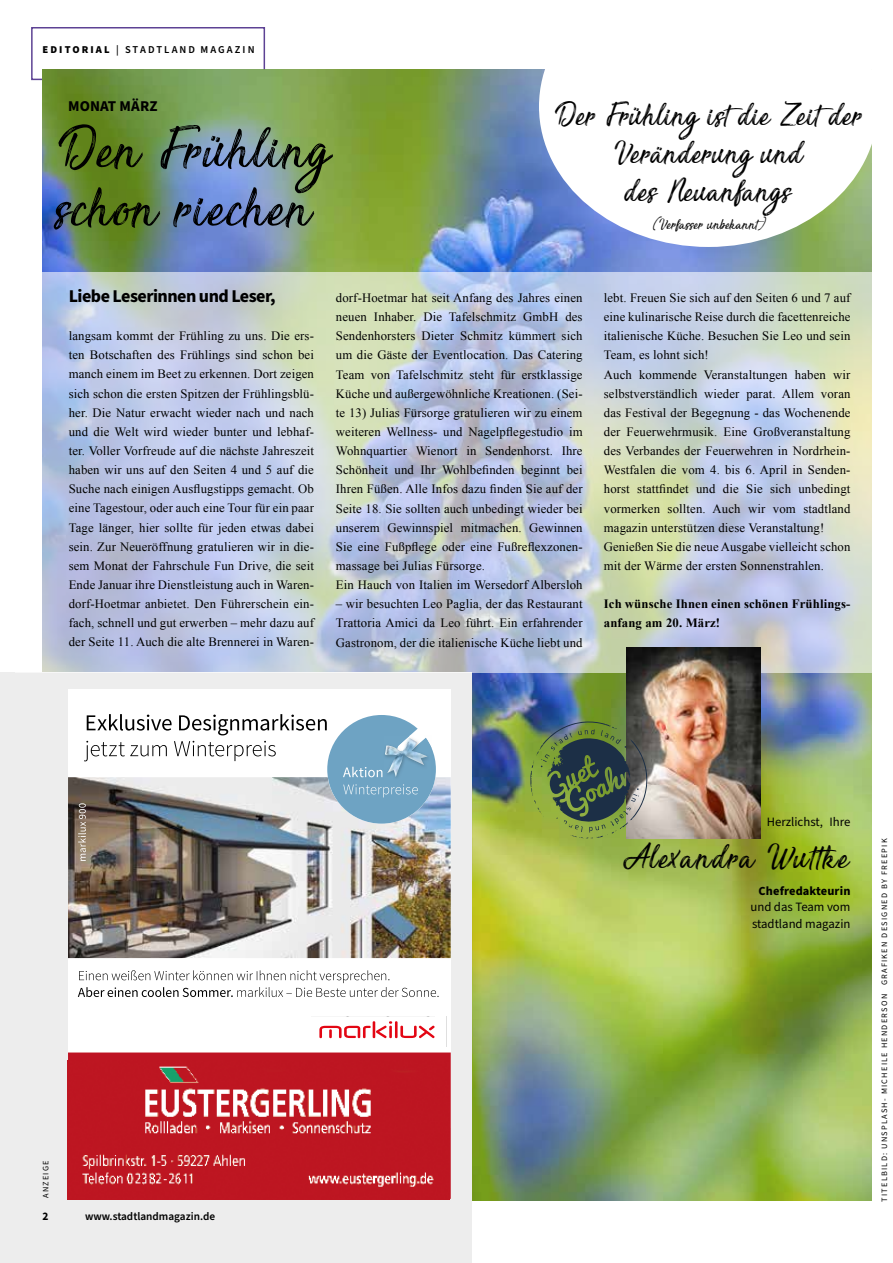
<style>
.page{position:relative;width:893px;height:1263px;background:#fff}
.page>*{position:absolute;margin:0;border:0;box-sizing:border-box;transform-origin:0 0}
.t1{font:75px/58.5px "Sensations and Qualities";letter-spacing:.02em;color:#000}
.t2{font:45px "Sensations and Qualities";letter-spacing:.03em;color:#000}
.t3{font:42px/37.5px "Sensations and Qualities";letter-spacing:.01em;color:#000;text-align:center}
.t4{font:19.5px "Sensations and Qualities";letter-spacing:.01em;color:#000}
.t5{font:700 18px "Source Sans Pro";letter-spacing:-.03em;color:#000}
.t6{font:700 15px "Source Sans Pro";letter-spacing:.01em;color:#000}
.t7{font:12.75px/19.2px "Times New Roman";letter-spacing:.01em;color:#000;text-align:justify}
.t8{font:700 12.75px/19.2px "Times New Roman";letter-spacing:.01em;color:#000}
.t9{font:12.75px/16.5px "Source Sans Pro";color:#000}
.t10{font:700 12.3px "Source Sans Pro";letter-spacing:.01em;color:#000}
.t11{font:600 11.25px "Source Sans Pro";color:#000}
.t12{font:700 11.25px "Source Sans Pro";color:#000}
.t13{font:600 10.5px "Source Sans Pro";letter-spacing:.2em;color:#000}
.t14{font:8.25px "Source Sans Pro";letter-spacing:.15em;color:#000}
.s1{font-weight:900}
</style>
<div class="page">
<div style="left:31px;top:27px;width:234px;height:53px;border:2px solid #5d4294"></div>
<img style="left:43px;top:70px;width:829px;height:1130px">
<div style="left:0;top:673px;width:472px;height:590px;background:#ededed"></div>
<div style="left:68px;top:751px;width:383px;height:377px;background:#fff"></div>
<img style="left:68px;top:690px;width:383px;height:307px">
<svg style="left:319px;top:1017px;width:128px;height:30px"></svg>
<svg style="left:539px;top:69px;width:333px;height:178px"></svg>
<div style="left:68px;top:1052px;width:383px;height:147px;background:#be1323;border:2px solid #be1323"></div>
<img style="left:68px;top:1060px;width:381px;height:139px">
<svg style="left:42px;top:273px;width:830px;height:400px;background:#c2ccd9"></svg>
<img style="left:627px;top:647px;width:134px;height:191px">
<svg style="left:530px;top:721px;width:118px;height:118px;background:#61764d"></svg>
<p class="t13" style="left:43px;top:43px;width:214px"><span class="s1">EDITORIAL</span> | STADTLAND MAGAZIN</p>
<p class="t6" style="left:68px;top:95px;width:91px">MONAT MÄRZ</p>
<h1 class="t1" style="left:58px;top:125px;width:276px">Den Frühling schon riechen</h1>
<h3 class="t3" style="left:555px;top:99px;width:311px">Der Frühling ist die Zeit der<br>Veränderung und<br>des Neuanfangs</h3>
<h3 class="t4" style="left:653px;top:215px;width:115px">(Verfasser unbekannt)</h3>
<h3 class="t5" style="left:69px;top:284px;width:208px">Liebe Leserinnen und Leser,</h3>
<p class="t7" style="left:69px;top:326px;width:247px">langsam kommt der Frühling zu uns. Die ers&shy;ten Botschaften des Frühlings sind schon bei manch einem im Beet zu erkennen. Dort zeigen sich schon die ersten Spitzen der Frühlingsblü&shy;her. Die Natur erwacht wieder nach und nach und die Welt wird wieder bunter und lebhaf&shy;ter. Voller Vorfreude auf die nächste Jahreszeit haben wir uns auf den Seiten 4 und 5 auf die Suche nach einigen Ausflugstipps gemacht. Ob eine Tagestour, oder auch eine Tour für ein paar Tage länger, hier sollte für jeden etwas dabei sein. Zur Neueröffnung gratulieren wir in die&shy;sem Monat der Fahrschule Fun Drive, die seit Ende Januar ihre Dienstleistung auch in Waren&shy;dorf-Hoetmar anbietet. Den Führerschein ein&shy;fach, schnell und gut erwerben – mehr dazu auf der Seite 11. Auch die alte Brennerei in Waren-</p>
<p class="t7" style="left:336px;top:288px;width:248px;text-align:left">dorf-Hoetmar hat seit Anfang des Jahres einen neuen Inhaber. Die Tafelschmitz GmbH des Sendenhorsters Dieter Schmitz kümmert sich um die Gäste der Eventlocation. Das Catering Team von Tafelschmitz steht für erstklassige Küche und außergewöhnliche Kreationen. (Sei&shy;te 13) Julias Fürsorge gratulieren wir zu einem weiteren Wellness- und Nagelpflegestudio im Wohnquartier Wienort in Sendenhorst. Ihre Schönheit und Ihr Wohlbefinden beginnt bei Ihren Füßen. Alle Infos dazu finden Sie auf der Seite 18. Sie sollten auch unbedingt wieder bei unserem Gewinnspiel mitmachen. Gewinnen Sie eine Fußpflege oder eine Fußreflexzonen&shy;massage bei Julias Fürsorge.<br>Ein Hauch von Italien im Wersedorf Albersloh</p>
<p class="t7" style="left:336px;top:594px;width:248px">– wir besuchten Leo Paglia, der das Restaurant Trattoria Amici da Leo führt. Ein erfahrender Gastronom, der die italienische Küche liebt und</p>
<p class="t7" style="left:604px;top:288px;width:248px;text-align:left">lebt. Freuen Sie sich auf den Seiten 6 und 7 auf eine kulinarische Reise durch die facettenreiche italienische Küche. Besuchen Sie Leo und sein Team, es lohnt sich!<br>Auch kommende Veranstaltungen haben wir selbstverständlich wieder parat. Allem voran das Festival der Begegnung - das Wochenende der Feuerwehrmusik. Eine Großveranstaltung des Verbandes der Feuerwehren in Nordrhein-Westfalen die vom 4. bis 6. April in Senden&shy;horst stattfindet und die Sie sich unbedingt vormerken sollten. Auch wir vom stadtland magazin unterstützen diese Veranstaltung!<br>Genießen Sie die neue Ausgabe vielleicht schon mit der Wärme der ersten Sonnenstrahlen.</p>
<p class="t8" style="left:604px;top:594px;width:248px">Ich wünsche Ihnen einen schönen Frühlings&shy;anfang am 20. März!</p>
<p class="t14" style="left:40px;top:1198px;width:39px;rotate:-90deg">ANZEIGE</p>
<p class="t12" style="left:43px;top:1209px;width:7px">2</p>
<p class="t11" style="left:85px;top:1209px;width:132px">www.stadtlandmagazin.de</p>
<p class="t9" style="left:767px;top:814px;width:85px">Herzlichst, Ihre</p>
<h2 class="t2" style="left:624px;top:835px;width:228px">Alexandra Wuttke</h2>
<p class="t10" style="left:759px;top:882px;width:93px">Chefredakteurin</p>
<p class="t9" style="left:750px;top:899px;width:102px">und das Team vom stadtland magazin</p>
<p class="t14" style="left:879px;top:985px;width:148px;rotate:-90deg">GRAFIKEN DESIGNED BY FREEPIK</p>
<p class="t14" style="left:879px;top:1202px;width:209px;rotate:-90deg">TITELBILD: UNSPLASH- MICHEILE HENDERSON</p>
</div>
